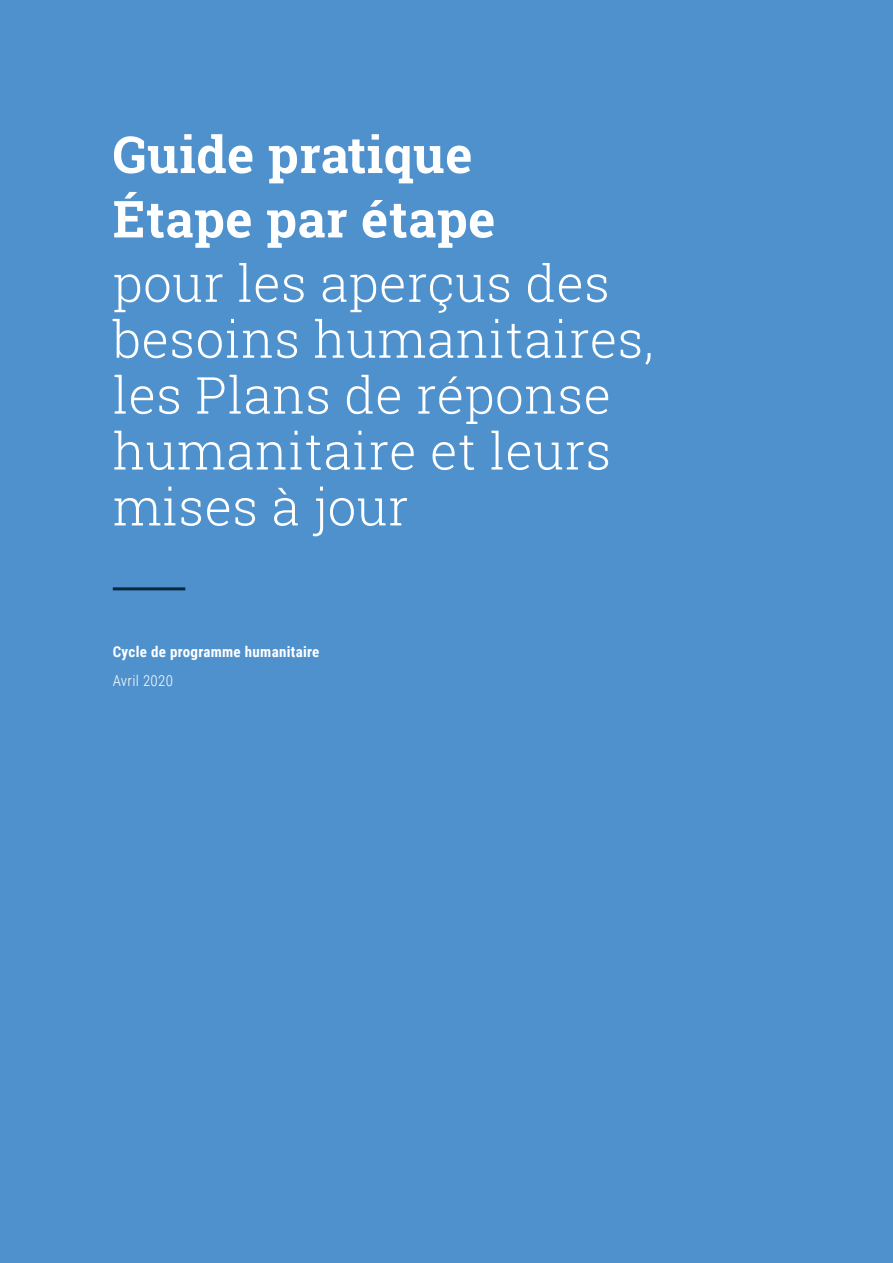
<style>
.page{position:relative;width:893px;height:1263px;background:#4f91cd}
.page>*{position:absolute;margin:0;border:0;box-sizing:border-box;transform-origin:0 0}
.t1{font:300 51px/55.9px "Roboto Slab";letter-spacing:.01em;color:#fff}
.t2{font:700 51px "Roboto Slab";letter-spacing:.01em;color:#fff}
.Body_Text{font:700 15px "Roboto Condensed";letter-spacing:.02em;color:#fff}
.Body_Text-2{font:300 15px "Roboto Condensed";letter-spacing:.02em;color:#fff}
</style>
<div class="page">
<hr style="left:113px;top:587px;width:72px;height:3px;background:#00283f">
<p class="t2" style="left:113px;top:120px;width:361px">Guide pratique</p>
<p class="t2" style="left:113px;top:184px;width:384px">Étape par étape</p>
<p class="t1" style="left:113px;top:254px;width:542px">pour les aperçus des besoins humanitaires, les Plans de réponse humanitaire et leurs mises à jour</p>
<p class="Body_Text" style="left:113px;top:641px;width:208px">Cycle de programme humanitaire</p>
<p class="Body_Text-2" style="left:113px;top:671px;width:62px">Avril 2020</p>
</div>
